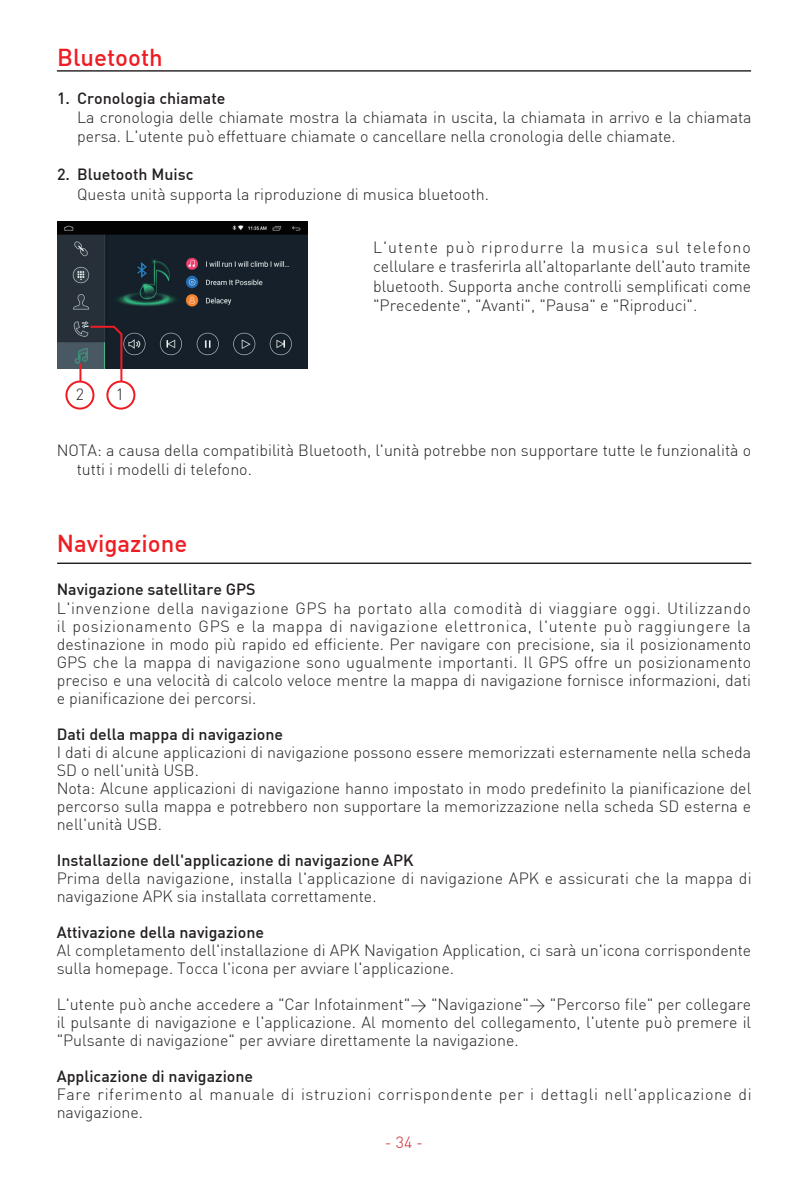
<style>
.page{position:relative;width:808px;height:1191px;background:#fff}
.page>*{position:absolute;margin:0;border:0;box-sizing:border-box;transform-origin:0 0}
.t1{font:500 24px "DIN";color:#ee1d23}
.t2{font:300 16px/18px "DIN";color:#231f20}
.t3{font:500 16px "DIN";color:#231f20}
.t4{font:300 16px/18px "DIN";letter-spacing:.035em;color:#231f20}
.t5{font:300 16px "DIN";color:#d1232a}
</style>
<div class="page">
<img style="left:57px;top:222px;width:251px;height:146px">
<div style="left:65px;top:380px;width:29px;height:29px;border:2px solid #ee1d23;border-radius:50%"></div>
<svg style="left:79px;top:364px;width:2px;height:18px"></svg>
<div style="left:106px;top:380px;width:29px;height:29px;border:2px solid #ee1d23;border-radius:50%"></div>
<svg style="left:88px;top:325px;width:35px;height:59px"></svg>
<hr style="left:57px;top:562px;width:694px;height:2px;background:#231f20">
<hr style="left:57px;top:70px;width:694px;height:2px;background:#231f20">
<h1 class="t1" style="left:57px;top:42px;width:107px">Bluetooth</h1>
<p class="t3" style="left:57px;top:88px;width:170px">1. Cronologia chiamate</p>
<p class="t2" style="left:77px;top:107px;width:676px;line-height:19.2px">La cronologia delle chiamate mostra la chiamata in uscita, la chiamata in arrivo e la chiamata persa. L'utente può effettuare chiamate o cancellare nella cronologia delle chiamate.</p>
<p class="t3" style="left:57px;top:164px;width:138px">2. Bluetooth Muisc</p>
<p class="t2" style="left:77px;top:185px;width:413px">Questa unità supporta la riproduzione di musica bluetooth.</p>
<p class="t2" style="left:76px;top:385px;width:10px">2</p>
<p class="t2" style="left:116px;top:385px;width:10px">1</p>
<p class="t2" style="left:373px;top:238px;width:380px;line-height:19.2px;text-align:justify">L'utente può riprodurre la musica sul telefono cellulare e trasferirla all'altoparlante dell'auto tramite bluetooth. Supporta anche controlli semplificati come "Precedente", "Avanti", "Pausa" e "Riproduci".</p>
<p class="t2" style="left:77px;top:441px;width:676px;line-height:19.2px;text-indent:-20px">NOTA: a causa della compatibilità Bluetooth, l'unità potrebbe non supportare tutte le funzionalità o tutti i modelli di telefono.</p>
<h1 class="t1" style="left:57px;top:528px;width:132px">Navigazione</h1>
<p class="t3" style="left:57px;top:579px;width:200px">Navigazione satellitare GPS</p>
<p class="t2" style="left:57px;top:599px;width:696px;text-align:justify">L'invenzione della navigazione GPS ha portato alla comodità di viaggiare oggi. Utilizzando il posizionamento GPS e la mappa di navigazione elettronica, l'utente può raggiungere la destinazione in modo più rapido ed efficiente. Per navigare con precisione, sia il posizionamento GPS che la mappa di navigazione sono ugualmente importanti. Il GPS offre un posizionamento preciso e una velocità di calcolo veloce mentre la mappa di navigazione fornisce informazioni, dati e pianificazione dei percorsi.</p>
<p class="t3" style="left:57px;top:724px;width:228px">Dati della mappa di navigazione</p>
<p class="t2" style="left:57px;top:743px;width:696px">I dati di alcune applicazioni di navigazione possono essere memorizzati esternamente nella scheda SD o nell'unità USB.<br>Nota: Alcune applicazioni di navigazione hanno impostato in modo predefinito la pianificazione del percorso sulla mappa e potrebbero non supportare la memorizzazione nella scheda SD esterna e nell'unità USB.</p>
<p class="t3" style="left:57px;top:850px;width:359px">Installazione dell'applicazione di navigazione APK</p>
<p class="t2" style="left:57px;top:869px;width:696px">Prima della navigazione, installa l'applicazione di navigazione APK e assicurati che la mappa di navigazione APK sia installata correttamente.</p>
<p class="t3" style="left:57px;top:922px;width:209px">Attivazione della navigazione</p>
<p class="t2" style="left:57px;top:941px;width:696px">Al completamento dell'installazione di APK Navigation Application, ci sarà un'icona corrispondente sulla homepage. Tocca l'icona per avviare l'applicazione.</p>
<p class="t2" style="left:57px;top:995px;width:696px;text-align:justify">L'utente può anche accedere a "Car Infotainment"&gt; "Navigazione"&gt; "Percorso file" per collegare il pulsante di navigazione e l'applicazione. Al momento del collegamento, l'utente può premere il "Pulsante di navigazione" per avviare direttamente la navigazione.</p>
<p class="t3" style="left:57px;top:1066px;width:198px">Applicazione di navigazione</p>
<p class="t4" style="left:57px;top:1085px;width:696px">Fare riferimento al manuale di istruzioni corrispondente per i dettagli nell'applicazione di navigazione.</p>
<p class="t5" style="left:385px;top:1132px;width:40px">- 34 -</p>
</div>
